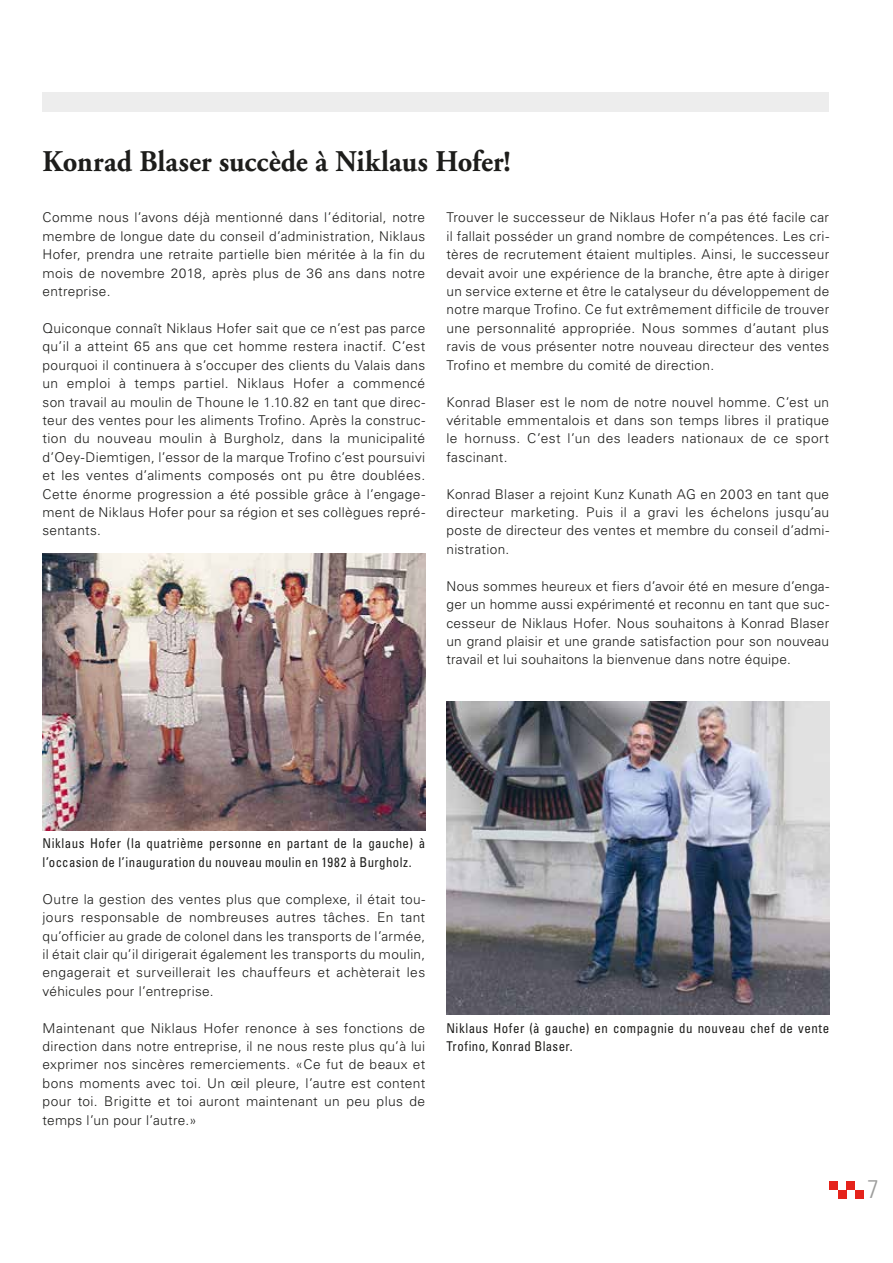
<style>
.page{position:relative;width:893px;height:1263px;background:#fff}
.page>*{position:absolute;margin:0;border:0;box-sizing:border-box;transform-origin:0 0}
.t1{font:700 30px "Adobe Garamond";color:#1d1d1b;scale:.95 1}
.t2{font:300 condensed 25.5px "Univers";color:#9d9d9c}
.t3{font:300 13.5px/18.5px "Univers";letter-spacing:.025em;color:#1d1d1b;text-align:justify}
.t4{font:condensed 13.5px/18.5px "Univers";letter-spacing:.035em;color:#1d1d1b;scale:.96 1}
</style>
<div class="page">
<div style="left:846px;top:1181px;width:9px;height:9px;background:#e5231b"></div>
<div style="left:829px;top:1181px;width:9px;height:9px;background:#e5231b"></div>
<div style="left:855px;top:1190px;width:8px;height:8px;background:#e5231b"></div>
<div style="left:838px;top:1190px;width:8px;height:8px;background:#e5231b"></div>
<div style="left:43px;top:93px;width:786px;height:19px;background:#ededed"></div>
<img style="left:446px;top:701px;width:383px;height:313px">
<img style="left:43px;top:554px;width:382px;height:276px">
<h1 class="t1" style="left:43px;top:145px;width:494px">Konrad Blaser succède à Niklaus Hofer!</h1>
<p class="t3" style="left:43px;top:208px;width:384px">Comme nous l’avons déjà mentionné dans l’éditorial, notre membre de longue date du conseil d’administration, Niklaus Hofer, prendra une retraite partielle bien méritée à la fin du mois de novembre 2018, après plus de 36 ans dans notre entreprise.</p>
<p class="t3" style="left:43px;top:318px;width:384px">Quiconque connaît Niklaus Hofer sait que ce n’est pas parce qu’il a atteint 65 ans que cet homme restera inactif. C’est pourquoi il continuera à s’occuper des clients du Valais dans un emploi à temps partiel. Niklaus Hofer a commencé son travail au moulin de Thoune le 1.10.82 en tant que direc&shy;teur des ventes pour les aliments Trofino. Après la construc&shy;tion du nouveau moulin à Burgholz, dans la municipalité d’Oey-Diemtigen, l’essor de la marque Trofino c’est poursuivi et les ventes d’aliments composés ont pu être doublées.<br>Cette énorme progression a été possible grâce à l’engage&shy;ment de Niklaus Hofer pour sa région et ses collègues repré&shy;sentants.</p>
<p class="t3" style="left:446px;top:208px;width:384px">Trouver le successeur de Niklaus Hofer n’a pas été facile car il fallait posséder un grand nombre de compétences. Les cri&shy;tères de recrutement étaient multiples. Ainsi, le successeur devait avoir une expérience de la branche, être apte à diriger un service externe et être le catalyseur du développement de notre marque Trofino. Ce fut extrêmement difficile de trouver une personnalité appropriée. Nous sommes d’autant plus ravis de vous présenter notre nouveau directeur des ventes Trofino et membre du comité de direction.</p>
<p class="t3" style="left:446px;top:392px;width:384px">Konrad Blaser est le nom de notre nouvel homme. C’est un véritable emmentalois et dans son temps libres il pratique le hornuss. C’est l’un des leaders nationaux de ce sport fascinant.</p>
<p class="t3" style="left:446px;top:484px;width:384px">Konrad Blaser a rejoint Kunz Kunath AG en 2003 en tant que directeur marketing. Puis il a gravi les échelons jusqu’au poste de directeur des ventes et membre du conseil d’admi&shy;nistration.</p>
<p class="t3" style="left:446px;top:576px;width:384px">Nous sommes heureux et fiers d’avoir été en mesure d’enga&shy;ger un homme aussi expérimenté et reconnu en tant que suc&shy;cesseur de Niklaus Hofer. Nous souhaitons à Konrad Blaser un grand plaisir et une grande satisfaction pour son nouveau travail et lui souhaitons la bienvenue dans notre équipe.</p>
<p class="t4" style="left:43px;top:834px;width:400px">Niklaus Hofer (la quatrième personne en partant de la gauche) à l’occasion de l’inauguration du nouveau moulin en 1982 à Burgholz.</p>
<p class="t3" style="left:43px;top:889px;width:384px">Outre la gestion des ventes plus que complexe, il était tou&shy;jours responsable de nombreuses autres tâches. En tant qu’officier au grade de colonel dans les transports de l’armée, il était clair qu’il dirigerait également les transports du moulin, engagerait et surveillerait les chauffeurs et achèterait les véhicules pour l’entreprise.</p>
<p class="t3" style="left:43px;top:1018px;width:384px">Maintenant que Niklaus Hofer renonce à ses fonctions de direction dans notre entreprise, il ne nous reste plus qu’à lui exprimer nos sincères remerciements. «Ce fut de beaux et bons moments avec toi. Un œil pleure, l’autre est content pour toi. Brigitte et toi auront maintenant un peu plus de temps l’un pour l’autre.»</p>
<p class="t4" style="left:446px;top:1018px;width:400px">Niklaus Hofer (à gauche) en compagnie du nouveau chef de vente<br>Trofino, Konrad Blaser.</p>
<h2 class="t2" style="left:867px;top:1174px;width:13px">7</h2>
</div>
